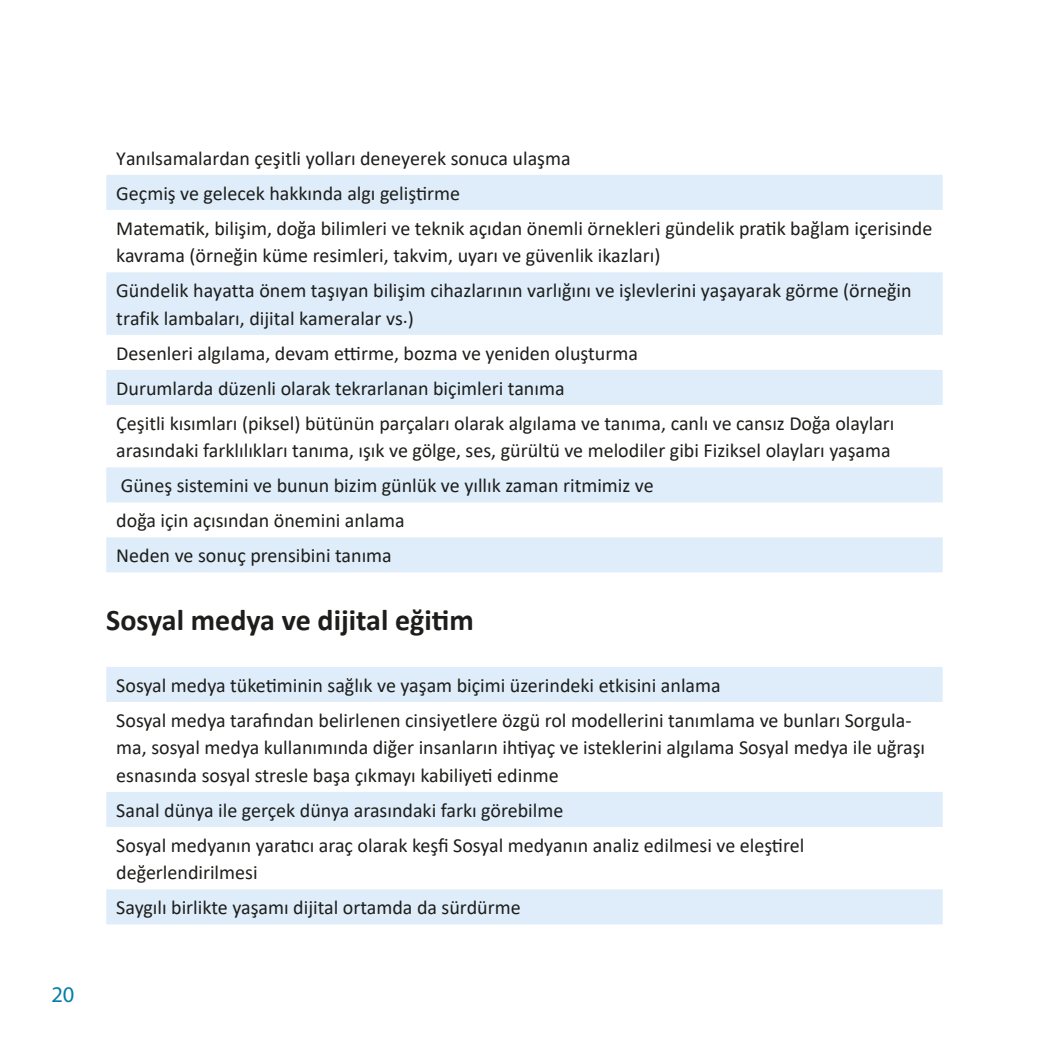
<style>
.page{position:relative;width:1049px;height:1049px;background:#fff}
.page>*{position:absolute;margin:0;border:0;box-sizing:border-box;transform-origin:0 0}
.t1{font:700 30px "Calibri";color:#1d1d1b}
.t2{font:22.5px "Myriad Pro";color:#047daa}
.Fließtext_Aufzählung{font:20px/27.5px "Calibri";color:#1d1d1b}
.List_Paragraph{font:20px "Calibri";color:#1d1d1b}
</style>
<div class="page">
<svg style="left:106px;top:175px;width:837px;height:397px;fill:#e2eff9"></svg>
<svg style="left:106px;top:667px;width:837px;height:257px"></svg>
<p class="t2" style="left:51px;top:980px;width:25px">20</p>
<p class="Fließtext_Aufzählung" style="left:116px;top:144px;width:456px">Yanılsamalardan çeşitli yolları deneyerek sonuca ulaşma</p>
<p class="Fließtext_Aufzählung" style="left:116px;top:179px;width:345px">Geçmiş ve gelecek hakkında algı geliştirme</p>
<p class="Fließtext_Aufzählung" style="left:116px;top:214px;width:817px">Matematik, bilişim, doğa bilimleri ve teknik açıdan önemli örnekleri gündelik pratik bağlam içerisinde kavrama (örneğin küme resimleri, takvim, uyarı ve güvenlik ikazları)</p>
<p class="Fließtext_Aufzählung" style="left:116px;top:276px;width:797px">Gündelik hayatta önem taşıyan bilişim cihazlarının varlığını ve işlevlerini yaşayarak görme (örneğin trafik lambaları, dijital kameralar vs.)</p>
<p class="Fließtext_Aufzählung" style="left:116px;top:339px;width:523px">Desenleri algılama, devam ettirme, bozma ve yeniden oluşturma</p>
<p class="Fließtext_Aufzählung" style="left:116px;top:374px;width:450px">Durumlarda düzenli olarak tekrarlanan biçimleri tanıma</p>
<p class="Fließtext_Aufzählung" style="left:116px;top:409px;width:780px">Çeşitli kısımları (piksel) bütünün parçaları olarak algılama ve tanıma, canlı ve cansız Doğa olayları arasındaki farklılıkları tanıma, ışık ve gölge, ses, gürültü ve melodiler gibi Fiziksel olayları yaşama</p>
<p class="Fließtext_Aufzählung" style="left:121px;top:471px;width:534px">Güneş sistemini ve bunun bizim günlük ve yıllık zaman ritmimiz ve</p>
<p class="Fließtext_Aufzählung" style="left:116px;top:506px;width:290px">doğa için açısından önemini anlama</p>
<p class="List_Paragraph" style="left:116px;top:542px;width:277px">Neden ve sonuç prensibini tanıma</p>
<p class="t1" style="left:106px;top:599px;width:369px">Sosyal medya ve dijital eğitim</p>
<p class="Fließtext_Aufzählung" style="left:116px;top:671px;width:606px">Sosyal medya tüketiminin sağlık ve yaşam biçimi üzerindeki etkisini anlama</p>
<p class="Fließtext_Aufzählung" style="left:116px;top:706px;width:810px">Sosyal medya tarafından belirlenen cinsiyetlere özgü rol modellerini tanımlama ve bunları Sorgula&shy;ma, sosyal medya kullanımında diğer insanların ihtiyaç ve isteklerini algılama Sosyal medya ile uğraşı esnasında sosyal stresle başa çıkmayı kabiliyeti edinme</p>
<p class="Fließtext_Aufzählung" style="left:116px;top:796px;width:449px">Sanal dünya ile gerçek dünya arasındaki farkı görebilme</p>
<p class="Fließtext_Aufzählung" style="left:116px;top:831px;width:689px">Sosyal medyanın yaratıcı araç olarak keşfi Sosyal medyanın analiz edilmesi ve eleştirel değerlendirilmesi</p>
<p class="Fließtext_Aufzählung" style="left:116px;top:893px;width:406px">Saygılı birlikte yaşamı dijital ortamda da sürdürme</p>
</div>
